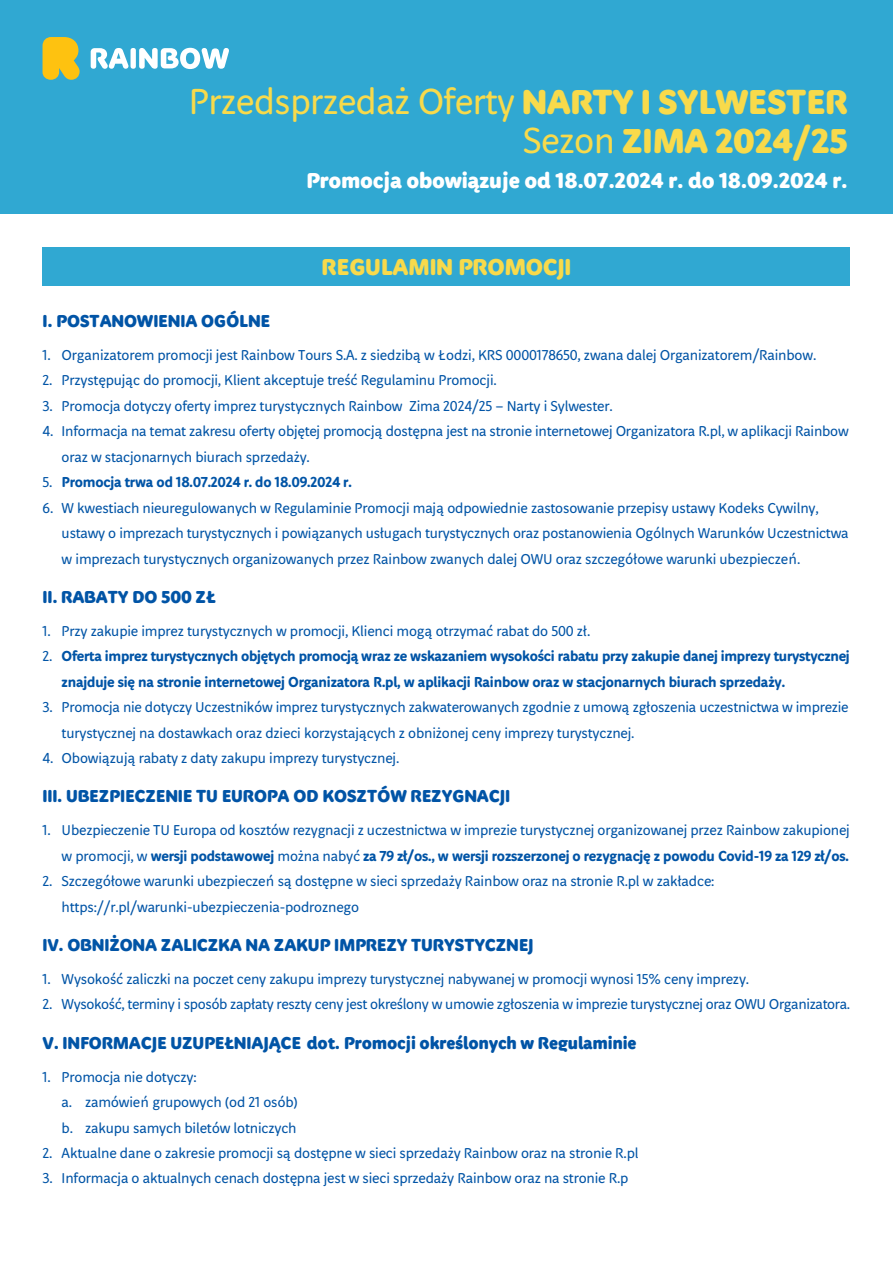
<style>
.page{position:relative;width:893px;height:1263px;background:#fff}
.page>*{position:absolute;margin:0;border:0;box-sizing:border-box;transform-origin:0 0}
.t1{font:36px "Rainbow";letter-spacing:-.015em;color:#f8da4b}
.t2{font:36px "Rainbow Display";letter-spacing:-.015em;color:#f8da4b}
.t3{font:24px "Rainbow Display";letter-spacing:-.01em;color:#f8da4b}
.t4{font:22.5px "Rainbow Display";letter-spacing:-.01em;color:#fff}
.t5{font:18px "Rainbow Display";letter-spacing:-.01em;color:#0154a6}
.t6{font:14.25px/25.5px "Rainbow";letter-spacing:-.01em;color:#0154a6}
.t7{font:700 14.25px/25.5px "Rainbow";letter-spacing:-.01em;color:#0154a6}
.s1{font-family:"Rainbow Display"}
.s2{font-family:"Rainbow"}
.s3{font-weight:400}
.s4{font-weight:700}
</style>
<div class="page">
<div style="left:0;top:0;width:893px;height:213px;background:#30a8d2"></div>
<svg style="left:91px;top:48px;width:138px;height:21px"></svg>
<svg style="left:43px;top:37px;width:37px;height:43px;background:#dfbe2c"></svg>
<div style="left:43px;top:247px;width:807px;height:38px;background:#30a8d2"></div>
<h1 class="t1" style="left:189px;top:79px;width:660px">Przedsprzedaż Oferty <span class="s1">NARTY I SYLWESTER</span></h1>
<h1 class="t2" style="left:523px;top:119px;width:326px"><span class="s2">Sezon</span> ZIMA 2024/25</h1>
<h3 class="t4" style="left:306px;top:166px;width:543px">Promocja obowiązuje od 18.07.2024 r. do 18.09.2024 r.</h3>
<h2 class="t3" style="left:321px;top:252px;width:251px">REGULAMIN PROMOCJI</h2>
<p class="t5" style="left:43px;top:310px;width:229px">I. POSTANOWIENIA OGÓLNE</p>
<p class="t6" style="left:43px;top:342px;width:775px">1. Organizatorem promocji jest Rainbow Tours S.A. z siedzibą w Łodzi, KRS 0000178650, zwana dalej Organizatorem/Rainbow.</p>
<p class="t6" style="left:43px;top:367px;width:456px">2. Przystępując do promocji, Klient akceptuje treść Regulaminu Promocji.</p>
<p class="t6" style="left:43px;top:393px;width:572px">3. Promocja dotyczy oferty imprez turystycznych Rainbow Zima 2024/25 – Narty i Sylwester.</p>
<p class="t6" style="left:62px;top:418px;width:789px;text-indent:-19px">4. Informacja na temat zakresu oferty objętej promocją dostępna jest na stronie internetowej Organizatora R.pl, w aplikacji Rainbow oraz w stacjonarnych biurach sprzedaży.</p>
<p class="t7" style="left:43px;top:469px;width:311px"><span class="s3">5.</span> Promocja trwa od 18.07.2024 r. do 18.09.2024 r.</p>
<p class="t6" style="left:62px;top:495px;width:788px;text-indent:-19px">6. W kwestiach nieuregulowanych w Regulaminie Promocji mają odpowiednie zastosowanie przepisy ustawy Kodeks Cywilny, ustawy o imprezach turystycznych i powiązanych usługach turystycznych oraz postanowienia Ogólnych Warunków Uczestnictwa w imprezach turystycznych organizowanych przez Rainbow zwanych dalej OWU oraz szczegółowe warunki ubezpieczeń.</p>
<p class="t5" style="left:43px;top:586px;width:175px">II. RABATY DO 500 ZŁ</p>
<p class="t6" style="left:43px;top:618px;width:549px">1. Przy zakupie imprez turystycznych w promocji, Klienci mogą otrzymać rabat do 500 zł.</p>
<p class="t7" style="left:62px;top:643px;width:790px;text-indent:-19px"><span class="s3">2.</span> Oferta imprez turystycznych objętych promocją wraz ze wskazaniem wysokości rabatu przy zakupie danej imprezy turystycznej znajduje się na stronie internetowej Organizatora R.pl, w aplikacji Rainbow oraz w stacjonarnych biurach sprzedaży.</p>
<p class="t6" style="left:62px;top:694px;width:788px;text-indent:-19px">3. Promocja nie dotyczy Uczestników imprez turystycznych zakwaterowanych zgodnie z umową zgłoszenia uczestnictwa w imprezie turystycznej na dostawkach oraz dzieci korzystających z obniżonej ceny imprezy turystycznej.</p>
<p class="t6" style="left:43px;top:745px;width:358px">4. Obowiązują rabaty z daty zakupu imprezy turystycznej.</p>
<p class="t5" style="left:43px;top:785px;width:469px">III. UBEZPIECZENIE TU EUROPA OD KOSZTÓW REZYGNACJI</p>
<p class="t6" style="left:43px;top:817px;width:809px;text-align:right">1. Ubezpieczenie TU Europa od kosztów rezygnacji z uczestnictwa w imprezie turystycznej organizowanej przez Rainbow zakupionej w promocji, w <span class="s4">wersji podstawowej</span> można nabyć <span class="s4">za 79 zł/os., w wersji rozszerzonej o rezygnację z powodu Covid-19 za 129 zł/os.</span></p>
<p class="t6" style="left:62px;top:868px;width:654px;text-indent:-19px">2. Szczegółowe warunki ubezpieczeń są dostępne w sieci sprzedaży Rainbow oraz na stronie R.pl w zakładce: https://r.pl/warunki-ubezpieczenia-podroznego</p>
<p class="t5" style="left:43px;top:934px;width:493px">IV. OBNIŻONA ZALICZKA NA ZAKUP IMPREZY TURYSTYCZNEJ</p>
<p class="t6" style="left:43px;top:966px;width:708px">1. Wysokość zaliczki na poczet ceny zakupu imprezy turystycznej nabywanej w promocji wynosi 15% ceny imprezy.</p>
<p class="t6" style="left:43px;top:991px;width:809px">2. Wysokość, terminy i sposób zapłaty reszty ceny jest określony w umowie zgłoszenia w imprezie turystycznej oraz OWU Organizatora.</p>
<p class="t5" style="left:43px;top:1031px;width:595px">V. INFORMACJE UZUPEŁNIAJĄCE dot. Promocji określonych w Regulaminie</p>
<p class="t6" style="left:62px;top:1063px;width:238px;text-indent:-19px">1. Promocja nie dotyczy:<br>a. zamówień grupowych (od 21 osób) b. zakupu samych biletów lotniczych</p>
<p class="t6" style="left:43px;top:1140px;width:598px">2. Aktualne dane o zakresie promocji są dostępne w sieci sprzedaży Rainbow oraz na stronie R.pl</p>
<p class="t6" style="left:43px;top:1165px;width:587px">3. Informacja o aktualnych cenach dostępna jest w sieci sprzedaży Rainbow oraz na stronie R.p</p>
</div>
